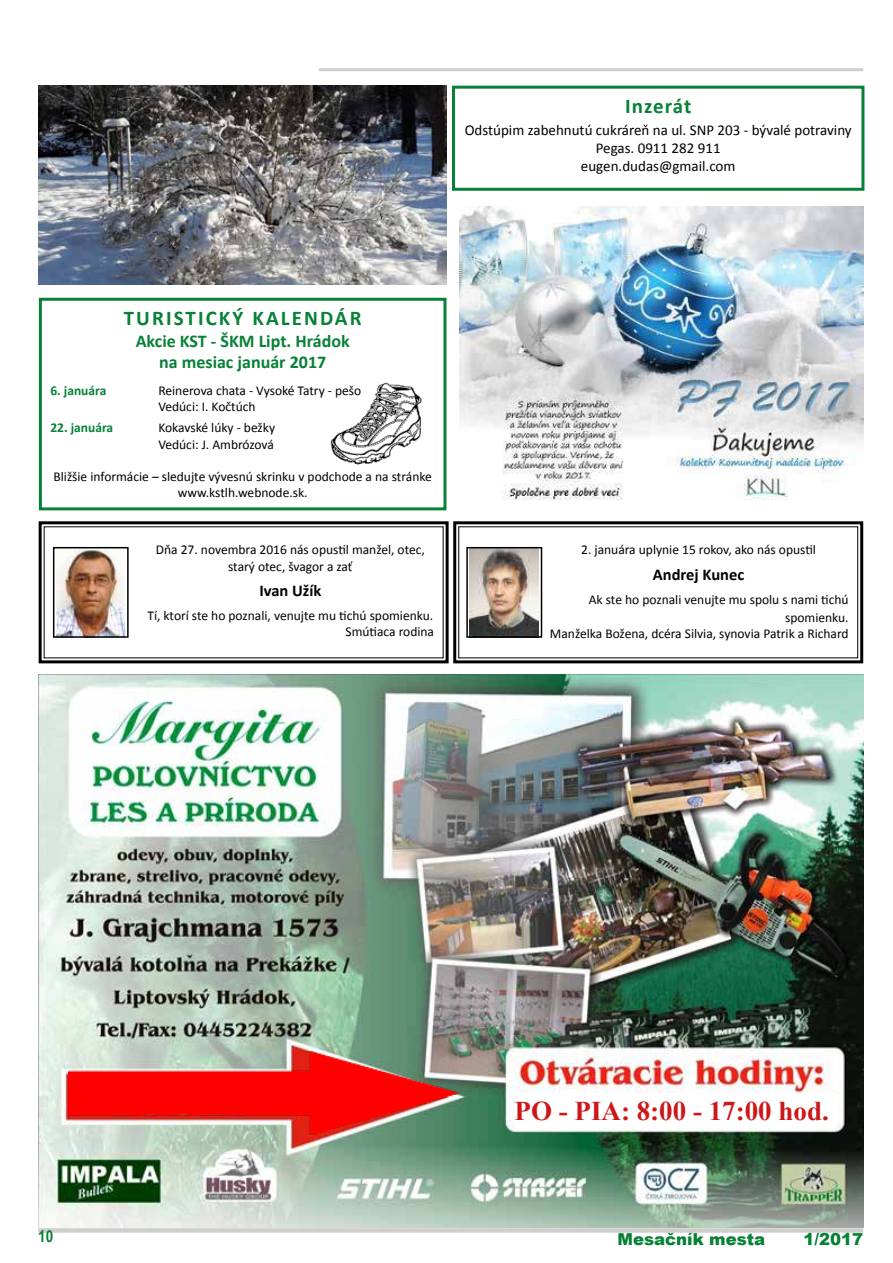
<style>
.page{position:relative;width:893px;height:1263px;background:#fff}
.page>*{position:absolute;margin:0;border:0;box-sizing:border-box;transform-origin:0 0}
.t1{font:700 27px "Times New Roman";color:#cd171a}
.t2{font:700 21px "Calibri";letter-spacing:.1em;color:#078136}
.t3{font:700 18px/21.6px "Calibri";color:#078136;text-align:center}
.t4{font:900 16.5px "Arial";color:#078136}
.t5{font:700 16.5px "Calibri";color:#000}
.t6{font:700 16.5px "Arial Narrow";color:#078136}
.t7{font:15px/18px "Calibri";color:#000;text-align:center}
.t8{font:13.5px/16.2px "Calibri";color:#000;text-align:center}
.t9{font:700 13.5px "Calibri";color:#078136}
</style>
<div class="page">
<hr style="left:319px;top:68px;width:544px;height:3px;background:#9d9d9c">
<div style="left:38px;top:1228px;width:825px;height:5px;background:#cececd"></div>
<img style="left:38px;top:675px;width:825px;height:553px">
<img style="left:69px;top:1051px;width:390px;height:84px">
<div style="left:514px;top:1093px;width:323px;height:34px;background:#fff"></div>
<svg style="left:38px;top:521px;width:411px;height:143px"></svg>
<img style="left:57px;top:550px;width:68px;height:85px">
<div style="left:53px;top:547px;width:76px;height:91px;border:2px solid #000"></div>
<svg style="left:453px;top:521px;width:411px;height:143px"></svg>
<img style="left:470px;top:550px;width:69px;height:85px">
<div style="left:466px;top:547px;width:76px;height:91px;border:2px solid #000"></div>
<div style="left:39px;top:298px;width:407px;height:212px;border:3px solid #078136"></div>
<div style="left:452px;top:86px;width:412px;height:105px;border:3px solid #078136"></div>
<img style="left:459px;top:206px;width:404px;height:295px">
<img style="left:39px;top:86px;width:407px;height:199px">
<img style="left:330px;top:382px;width:92px;height:83px">
<h2 class="t2" style="left:625px;top:93px;width:68px">Inzerát</h2>
<p class="t7" style="left:465px;top:121px;width:389px">Odstúpim zabehnutú cukráreň na ul. SNP 203 - bývalé potraviny<br>Pegas. 0911 282 911<br>eugen.dudas@gmail.com</p>
<h2 class="t2" style="left:124px;top:305px;width:239px">TURISTICKÝ KALENDÁR</h2>
<h3 class="t3" style="left:136px;top:330px;width:215px">Akcie KST - ŠKM Lipt. Hrádok na mesiac január 2017</h3>
<p class="t9" style="left:50px;top:382px;width:57px">6. januára</p>
<p class="t8" style="left:158px;top:383px;width:204px;text-align:left">Reinerova chata - Vysoké Tatry - pešo<br>Vedúci: I. Kočtúch</p>
<p class="t9" style="left:50px;top:419px;width:64px">22. januára</p>
<p class="t8" style="left:158px;top:420px;width:118px;text-align:left">Kokavské lúky - bežky<br>Vedúci: J. Ambrózová</p>
<p class="t8" style="left:54px;top:468px;width:380px">Bližšie informácie – sledujte vývesnú skrinku v podchode a na stránke www.kstlh.webnode.sk.</p>
<p class="t8" style="left:156px;top:542px;width:271px">Dňa 27. novembra 2016 nás opustil manžel, otec, starý otec, švagor a zať</p>
<p class="t5" style="left:259px;top:580px;width:64px">Ivan Užík</p>
<p class="t8" style="left:147px;top:608px;width:288px;text-align:right">Tí, ktorí ste ho poznali, venujte mu tichú spomienku.<br>Smútiaca rodina</p>
<p class="t8" style="left:581px;top:542px;width:236px">2. januára uplynie 15 rokov, ako nás opustil</p>
<p class="t5" style="left:653px;top:564px;width:93px">Andrej Kunec</p>
<p class="t8" style="left:589px;top:590px;width:261px;line-height:18px;text-align:right">Ak ste ho poznali venujte mu spolu s nami tichú spomienku.</p>
<p class="t8" style="left:550px;top:626px;width:300px">Manželka Božena, dcéra Silvia, synovia Patrik a Richard</p>
<h1 class="t1" style="left:514px;top:1092px;width:316px">PO - PIA: 8:00 - 17:00 hod.</h1>
<p class="t6" style="left:38px;top:1224px;width:17px">10</p>
<p class="t4" style="left:617px;top:1227px;width:149px">Mesačník mesta</p>
<p class="t4" style="left:803px;top:1227px;width:61px">1/2017</p>
</div>
